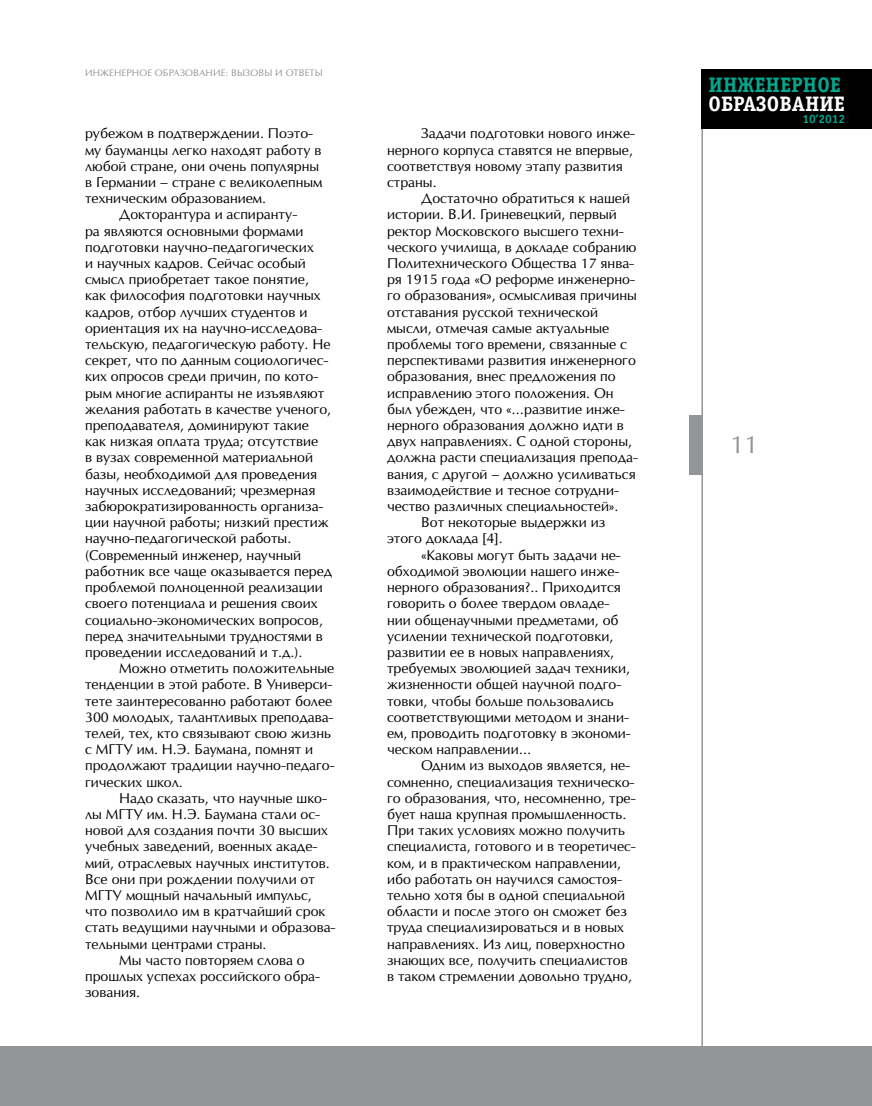
<style>
.page{position:relative;width:872px;height:1106px;background:#fff}
.page>*{position:absolute;margin:0;border:0;box-sizing:border-box;transform-origin:0 0}
.t1{font:24px "Opium New";color:#939598}
.t2{font:700 21px "Officina Serif C";color:#fff}
.t3{font:700 21px "Officina Serif C";color:#00a88f}
.t4{font:13.5px/16.2px "Opium New";color:#000}
.t5{font:700 12px "Officina Sans C";color:#00a88f}
.t6{font:9px "Opium New";color:#939598}
</style>
<div class="page">
<hr style="left:701px;top:69px;width:2px;height:1037px;background:#939598">
<div style="left:701px;top:69px;width:171px;height:60px;background:#000"></div>
<div style="left:689px;top:415px;width:13px;height:60px;background:#939598"></div>
<div style="left:0;top:1046px;width:872px;height:60px;background:#939598"></div>
<p class="t6" style="left:85px;top:67px;width:8px">ИНЖЕНЕРНОЕ</p>
<p class="t6" style="left:155px;top:67px;width:8px">ОБРАЗОВАНИЕ</p>
<p class="t6" style="left:226px;top:67px;width:27px">: ВЫЗОВ</p>
<p class="t6" style="left:264px;top:67px;width:60px">Ы И ОТВЕТЫ</p>
<p class="t4" style="left:85px;top:125px;width:229px">рубежом в подтверждении. Поэто-</p>
<p class="t4" style="left:85px;top:141px;width:238px">му бауманцы легко находят работу в</p>
<p class="t4" style="left:85px;top:158px;width:236px">любой стране, они очень популярны</p>
<p class="t4" style="left:85px;top:174px;width:239px">в Германии – стране с великолепным</p>
<p class="t4" style="left:85px;top:190px;width:182px">техническим образованием.</p>
<p class="t4" style="left:119px;top:206px;width:180px">Докторантура и аспиранту-</p>
<p class="t4" style="left:85px;top:222px;width:220px">ра являются основными формами</p>
<p class="t4" style="left:85px;top:239px;width:230px">подготовки научно-педагогических</p>
<p class="t4" style="left:85px;top:255px;width:222px">и научных кадров. Сейчас особый</p>
<p class="t4" style="left:85px;top:271px;width:225px">смысл приобретает такое понятие,</p>
<p class="t4" style="left:85px;top:287px;width:237px">как философия подготовки научных</p>
<p class="t4" style="left:85px;top:303px;width:224px">кадров, отбор лучших студентов и</p>
<p class="t4" style="left:85px;top:320px;width:239px">ориентация их на научно-исследова-</p>
<p class="t4" style="left:85px;top:336px;width:247px">тельскую, педагогическую работу. Н е</p>
<p class="t4" style="left:85px;top:352px;width:245px">секрет, что по данным социологичес-</p>
<p class="t4" style="left:85px;top:368px;width:235px">ких опросов среди причин, по кото-</p>
<p class="t4" style="left:85px;top:384px;width:241px">рым многие аспиранты не изъявляют</p>
<p class="t4" style="left:85px;top:401px;width:248px">желания работать в качестве ученого,</p>
<p class="t4" style="left:85px;top:417px;width:225px">преподавателя, доминируют такие</p>
<p class="t4" style="left:85px;top:433px;width:235px">как низкая оплата труда; отсутствие</p>
<p class="t4" style="left:85px;top:449px;width:229px">в вузах современной материальной</p>
<p class="t4" style="left:85px;top:465px;width:234px">базы, необходимой для проведения</p>
<p class="t4" style="left:85px;top:482px;width:232px">научных исследований; чрезмерная</p>
<p class="t4" style="left:85px;top:498px;width:240px">забюрократизированность организа-</p>
<p class="t4" style="left:85px;top:514px;width:245px">ции научной работы; низкий престиж</p>
<p class="t4" style="left:85px;top:530px;width:208px">научно-педагогической работы.</p>
<p class="t4" style="left:85px;top:546px;width:218px">(Современный инженер, научный</p>
<p class="t4" style="left:85px;top:563px;width:249px">работник все чаще оказывается перед</p>
<p class="t4" style="left:85px;top:579px;width:239px">проблемой полноценной реализации</p>
<p class="t4" style="left:85px;top:595px;width:234px">своего потенциала и решения своих</p>
<p class="t4" style="left:85px;top:611px;width:239px">социально-экономических вопросов,</p>
<p class="t4" style="left:85px;top:627px;width:239px">перед значительными трудностями в</p>
<p class="t4" style="left:85px;top:644px;width:219px">проведении исследований и т.д.).</p>
<p class="t4" style="left:119px;top:660px;width:217px">Можно отметить положительные</p>
<p class="t4" style="left:85px;top:676px;width:249px">тенденции в этой работе. В Универси-</p>
<p class="t4" style="left:85px;top:692px;width:249px">тете заинтересованно работают более</p>
<p class="t4" style="left:85px;top:708px;width:250px">300 молодых, талантливых преподава-</p>
<p class="t4" style="left:85px;top:725px;width:247px">телей, тех, кто связывают свою жизнь</p>
<p class="t4" style="left:85px;top:741px;width:229px">с МГТУ им. Н .Э. Баумана, помнят и</p>
<p class="t4" style="left:85px;top:757px;width:251px">продолжают традиции научно-педаго-</p>
<p class="t4" style="left:85px;top:773px;width:99px">гических школ.</p>
<p class="t4" style="left:119px;top:789px;width:209px">Н адо сказать, что научные шко-</p>
<p class="t4" style="left:85px;top:806px;width:237px">лы МГТУ им. Н .Э. Б аумана стали ос-</p>
<p class="t4" style="left:85px;top:822px;width:244px">новой для создания почти 30 высших</p>
<p class="t4" style="left:85px;top:838px;width:234px">учебных заведений, военных акаде-</p>
<p class="t4" style="left:85px;top:854px;width:246px">мий, отраслевых научных институтов.</p>
<p class="t4" style="left:85px;top:870px;width:231px">В се они при рождении получили от</p>
<p class="t4" style="left:85px;top:887px;width:228px">МГТУ мощный начальный импульс,</p>
<p class="t4" style="left:85px;top:903px;width:242px">что позволило им в кратчайший срок</p>
<p class="t4" style="left:85px;top:919px;width:252px">стать ведущими научными и образова-</p>
<p class="t4" style="left:85px;top:935px;width:183px">тельными центрами страны.</p>
<p class="t4" style="left:119px;top:951px;width:187px">Мы часто повторяем слова о</p>
<p class="t4" style="left:85px;top:968px;width:236px">прошлых успехах российского обра-</p>
<p class="t4" style="left:85px;top:984px;width:57px">зования.</p>
<p class="t4" style="left:387px;top:125px;width:249px;text-indent:34px">Задачи подготовки нового инже&shy;нерного корпуса ставятся не впервые, соответствуя новому этапу развития страны.</p>
<p class="t4" style="left:421px;top:190px;width:210px">Достаточно обратиться к нашей</p>
<p class="t4" style="left:387px;top:206px;width:231px">истории. В .И . Гриневецкий, первый</p>
<p class="t4" style="left:387px;top:222px;width:238px">ректор Московского высшего техни-</p>
<p class="t4" style="left:387px;top:239px;width:251px">ческого училища, в докладе собранию</p>
<p class="t4" style="left:387px;top:255px;width:249px">Политехнического Общества 17 янва-</p>
<p class="t4" style="left:387px;top:271px;width:249px">ря 1915 года «О реформе инженерно-</p>
<p class="t4" style="left:387px;top:287px;width:251px">го образования», осмысливая причины</p>
<p class="t4" style="left:387px;top:303px;width:212px">отставания русской технической</p>
<p class="t4" style="left:387px;top:320px;width:224px">мысли, отмечая самые актуальные</p>
<p class="t4" style="left:387px;top:336px;width:241px">проблемы того времени, связанные с</p>
<p class="t4" style="left:387px;top:352px;width:250px">перспективами развития инженерного</p>
<p class="t4" style="left:387px;top:368px;width:230px">образования, внес предложения по</p>
<p class="t4" style="left:387px;top:384px;width:228px">исправлению этого положения. Он</p>
<p class="t4" style="left:387px;top:401px;width:239px">был убежден, что «…развитие инже-</p>
<p class="t4" style="left:387px;top:417px;width:238px">нерного образования должно идти в</p>
<p class="t4" style="left:387px;top:433px;width:246px">двух направлениях. С одной стороны,</p>
<p class="t4" style="left:387px;top:449px;width:252px">должна расти специализация препода-</p>
<p class="t4" style="left:387px;top:465px;width:250px">вания, с другой – должно усиливаться</p>
<p class="t4" style="left:387px;top:482px;width:233px">взаимодействие и тесное сотрудни-</p>
<p class="t4" style="left:387px;top:498px;width:233px">чество различных специальностей».</p>
<p class="t4" style="left:421px;top:514px;width:186px">Вот некоторые выдержки из</p>
<p class="t4" style="left:387px;top:530px;width:117px">этого доклада [4].</p>
<p class="t4" style="left:421px;top:546px;width:201px">«Каковы могут быть задачи не-</p>
<p class="t4" style="left:387px;top:563px;width:234px">обходимой эволюции нашего инже-</p>
<p class="t4" style="left:387px;top:579px;width:235px">нерного образования?.. Приходится</p>
<p class="t4" style="left:387px;top:595px;width:224px">говорить о более твердом овладе-</p>
<p class="t4" style="left:387px;top:611px;width:233px">нии общенаучными предметами, об</p>
<p class="t4" style="left:387px;top:627px;width:228px">усилении технической подготовки,</p>
<p class="t4" style="left:387px;top:644px;width:229px">развитии ее в новых направлениях,</p>
<p class="t4" style="left:387px;top:660px;width:244px">требуемых эволюцией задач техники,</p>
<p class="t4" style="left:387px;top:676px;width:236px">жизненности общей научной подго-</p>
<p class="t4" style="left:387px;top:692px;width:228px">товки, чтобы больше пользовались</p>
<p class="t4" style="left:387px;top:708px;width:243px">соответствующими методом и знани-</p>
<p class="t4" style="left:387px;top:725px;width:245px">ем, проводить подготовку в экономи-</p>
<p class="t4" style="left:387px;top:741px;width:146px">ческом направлении…</p>
<p class="t4" style="left:421px;top:757px;width:210px">Одним из выходов является, не-</p>
<p class="t4" style="left:387px;top:773px;width:249px">сомненно, специализация техническо-</p>
<p class="t4" style="left:387px;top:789px;width:250px">го образования, что, несомненно, тре-</p>
<p class="t4" style="left:387px;top:806px;width:241px">бует наша крупная промышленность.</p>
<p class="t4" style="left:387px;top:822px;width:239px">При таких условиях можно получить</p>
<p class="t4" style="left:387px;top:838px;width:250px">специалиста, готового и в теоретичес-</p>
<p class="t4" style="left:387px;top:854px;width:236px">ком, и в практическом направлении,</p>
<p class="t4" style="left:387px;top:870px;width:236px">ибо работать он научился самостоя-</p>
<p class="t4" style="left:387px;top:887px;width:239px">тельно хотя бы в одной специальной</p>
<p class="t4" style="left:387px;top:903px;width:241px">области и после этого он сможет без</p>
<p class="t4" style="left:387px;top:919px;width:238px">труда специализироваться и в новых</p>
<p class="t4" style="left:387px;top:935px;width:239px">направлениях. И з лиц, поверхностно</p>
<p class="t4" style="left:387px;top:951px;width:242px">знающих все, получить специалистов</p>
<p class="t4" style="left:387px;top:968px;width:246px">в таком стремлении довольно трудно,</p>
<h2 class="t3" style="left:708px;top:73px;width:134px">ИНЖЕНЕРНОЕ</h2>
<h2 class="t2" style="left:708px;top:91px;width:138px">ОБРАЗОВАНИЕ</h2>
<p class="t5" style="left:802px;top:113px;width:44px">10’2012</p>
<h1 class="t1" style="left:730px;top:429px;width:30px">11</h1>
</div>
